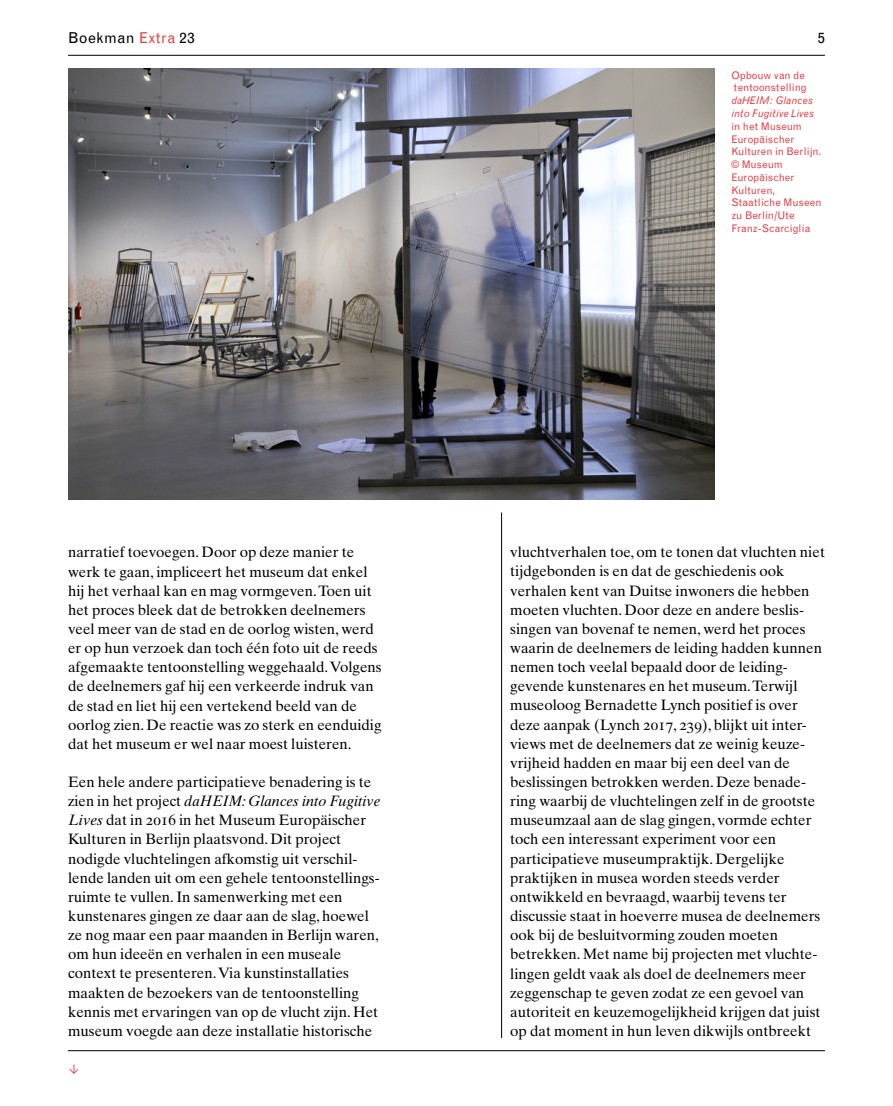
<style>
.page{position:relative;width:893px;height:1106px;background:#fff}
.page>*{position:absolute;margin:0;border:0;box-sizing:border-box;transform-origin:0 0}
.t1{font:15px/19.2px "Times Ten";color:#000}
.t2{font:15px "Times Ten Italic Os F";color:#000}
.t3{font:15px "Grotesque";letter-spacing:.025em;color:#000}
.t4{font:10.5px/12.8px "Grotesque";color:#e64148}
.t5{font:italic 10.5px/12.8px "Grotesque";color:#e64148}
.s1{color:#e64148}
.s2{font-family:"Times Ten"}
.s3{font-family:"Times Ten Italic Os F"}
.s4{font-family:"Times Ten Roman SC"}
</style>
<div class="page">
<hr style="left:68px;top:55px;width:757px;height:1px;background:#000">
<hr style="left:501px;top:512px;width:1px;height:525px;background:#000">
<hr style="left:68px;top:1050px;width:757px;height:1px;background:#000">
<img style="left:68px;top:68px;width:646px;height:432px">
<p class="t3" style="left:68px;top:29px;width:128px">Boekman <span class="s1">Extra</span> 23</p>
<p class="t3" style="left:818px;top:29px;width:9px">5</p>
<p class="t1" style="left:68px;top:542px;width:315px">narratief toevoegen. Door op deze manier te werk te gaan, impliceert het museum dat enkel hij het verhaal kan en mag vormgeven. Toen uit het proces bleek dat de betrokken deelnemers veel meer van de stad en de oorlog wisten, werd er op hun verzoek dan toch één foto uit de reeds afgemaakte tentoonstelling weggehaald. Volgens de deelnemers gaf hij een verkeerde indruk van de stad en liet hij een vertekend beeld van de oorlog zien. De reactie was zo sterk en eenduidig dat het museum er wel naar moest luisteren.</p>
<p class="t1" style="left:68px;top:772px;width:305px">Een hele andere participatieve benadering is te</p>
<p class="t2" style="left:68px;top:792px;width:314px"><span class="s2">zien in het project</span> daHEIM: Glances into Fugitive</p>
<p class="t1" style="left:68px;top:810px;width:313px"><span class="s3">Lives</span> dat in <span class="s4">2016</span> in het Museum Europäischer Kulturen in Berlijn plaatsvond. Dit project nodigde vluchtelingen afkomstig uit verschil&shy;lende landen uit om een gehele tentoonstellings&shy;ruimte te vullen. In samenwerking met een kunstenares gingen ze daar aan de slag, hoewel ze nog maar een paar maanden in Berlijn waren, om hun ideeën en verhalen in een museale context te presenteren. Via kunstinstallaties maakten de bezoekers van de tentoonstelling kennis met ervaringen van op de vlucht zijn. Het museum voegde aan deze installatie historische</p>
<p class="t4" style="left:731px;top:69px;width:77px">Opbouw van de tentoonstelling</p>
<p class="t5" style="left:731px;top:94px;width:84px">daHEIM: Glances into Fugitive Lives</p>
<p class="t4" style="left:731px;top:120px;width:92px">in het Museum<br>Europäischer<br>Kulturen in Berlijn. © Museum<br>Europäischer<br>Kulturen,<br>Staatliche Museen zu Berlin/Ute<br>Franz-Scarciglia</p>
<p class="t1" style="left:510px;top:542px;width:316px">vluchtverhalen toe, om te tonen dat vluchten niet tijdgebonden is en dat de geschiedenis ook verhalen kent van Duitse inwoners die hebben moeten vluchten. Door deze en andere beslis&shy;singen van bovenaf te nemen, werd het proces waarin de deelnemers de leiding hadden kunnen nemen toch veelal bepaald door de leiding&shy;gevende kunstenares en het museum. Terwijl museoloog Bernadette Lynch positief is over deze aanpak (Lynch <span class="s4">2017</span>, <span class="s4">239</span>), blijkt uit inter&shy;views met de deelnemers dat ze weinig keuze&shy;vrijheid hadden en maar bij een deel van de beslissingen betrokken werden. Deze benade&shy;ring waarbij de vluchtelingen zelf in de grootste museumzaal aan de slag gingen, vormde echter toch een interessant experiment voor een participatieve museumpraktijk. Dergelijke praktijken in musea worden steeds verder ontwikkeld en bevraagd, waarbij tevens ter discussie staat in hoeverre musea de deelnemers ook bij de besluitvorming zouden moeten betrekken. Met name bij projecten met vluchte&shy;lingen geldt vaak als doel de deelnemers meer zeggenschap te geven zodat ze een gevoel van autoriteit en keuzemogelijkheid krijgen dat juist op dat moment in hun leven dikwijls ontbreekt</p>
</div>
